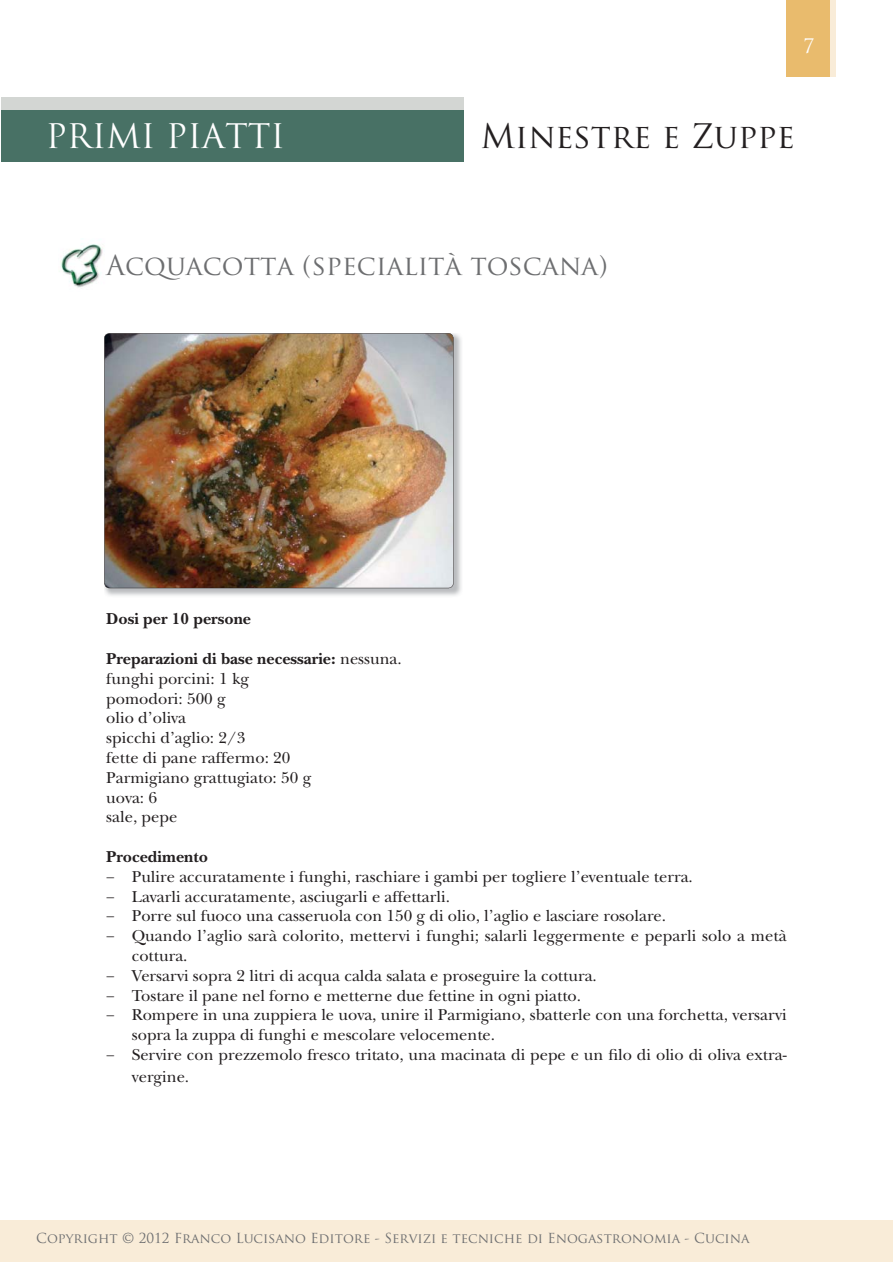
<style>
.page{position:relative;width:893px;height:1263px;background:#fff}
.page>*{position:absolute;margin:0;border:0;box-sizing:border-box;transform-origin:0 0}
.t1{font:33px "Trajan Pro";color:#231f20}
.t2{font:33px "Trajan Pro";color:#fff}
.t3{font:27px "Trajan Pro";color:#6d6e70}
.t4{font:19.5px "Trajan Pro";color:#fff}
.t5{font:16.5px/19.8px "New Baskerville";color:#231f20}
.t6{font:700 16.5px "New Baskerville";color:#231f20}
.t7{font:13.5px "Trajan Pro";color:#6d6e70}
.s1{font-weight:700}
</style>
<div class="page">
<div style="left:1px;top:1220px;width:892px;height:42px;background:#f9ecd8"></div>
<div style="left:791px;top:0;width:44px;height:77px;background:#f9ecd8"></div>
<div style="left:787px;top:0;width:43px;height:77px;background:#e9bb6d"></div>
<img style="left:61px;top:244px;width:42px;height:44px">
<div style="left:1px;top:97px;width:462px;height:51px;background:#d3d6d3"></div>
<div style="left:1px;top:111px;width:462px;height:51px;background:#487165"></div>
<img style="left:105px;top:333px;width:357px;height:263px">
<img style="left:104px;top:333px;width:350px;height:255px">
<p class="t4" style="left:803px;top:35px;width:13px">7</p>
<h1 class="t2" style="left:46px;top:117px;width:241px">PRIMI PIATTI</h1>
<h1 class="t1" style="left:480px;top:117px;width:316px">Minestre e Zuppe</h1>
<h2 class="t3" style="left:106px;top:250px;width:503px">Acquacotta (specialità toscana)</h2>
<p class="t6" style="left:106px;top:613px;width:146px">Dosi per 10 persone</p>
<p class="t5" style="left:106px;top:651px;width:297px"><span class="s1">Preparazioni di base necessarie:</span> nessuna. funghi porcini: 1 kg<br>pomodori: 500 g<br>olio d’oliva<br>spicchi d’aglio: 2/3<br>fette di pane raffermo: 20<br>Parmigiano grattugiato: 50 g<br>uova: 6<br>sale, pepe</p>
<p class="t6" style="left:106px;top:851px;width:103px">Procedimento</p>
<p class="t5" style="left:106px;top:868px;width:588px">− Pulire accuratamente i funghi, raschiare i gambi per togliere l’eventuale terra.</p>
<p class="t5" style="left:106px;top:888px;width:345px">− Lavarli accuratamente, asciugarli e affettarli.</p>
<p class="t5" style="left:106px;top:908px;width:561px">− Porre sul fuoco una casseruola con 150 g di olio, l’aglio e lasciare rosolare.</p>
<p class="t5" style="left:106px;top:928px;width:682px">− Quando l’aglio sarà colorito, mettervi i funghi; salarli leggermente e peparli solo a metà</p>
<p class="t5" style="left:132px;top:948px;width:57px">cottura.</p>
<p class="t5" style="left:106px;top:967px;width:492px">− Versarvi sopra 2 litri di acqua calda salata e proseguire la cottura.</p>
<p class="t5" style="left:106px;top:987px;width:476px">− Tostare il pane nel forno e metterne due fettine in ogni piatto.</p>
<p class="t5" style="left:106px;top:1007px;width:682px">− Rompere in una zuppiera le uova, unire il Parmigiano, sbatterle con una forchetta, versarvi</p>
<p class="t5" style="left:132px;top:1027px;width:365px">sopra la zuppa di funghi e mescolare velocemente.</p>
<p class="t5" style="left:106px;top:1047px;width:682px">− Servire con prezzemolo fresco tritato, una macinata di pepe e un filo di olio di oliva extra-</p>
<p class="t5" style="left:132px;top:1068px;width:59px">vergine.</p>
<p class="t7" style="left:36px;top:1231px;width:715px">Copyright © 2012 Franco Lucisano Editore - Servizi e tecniche di Enogastronomia - Cucina</p>
</div>
